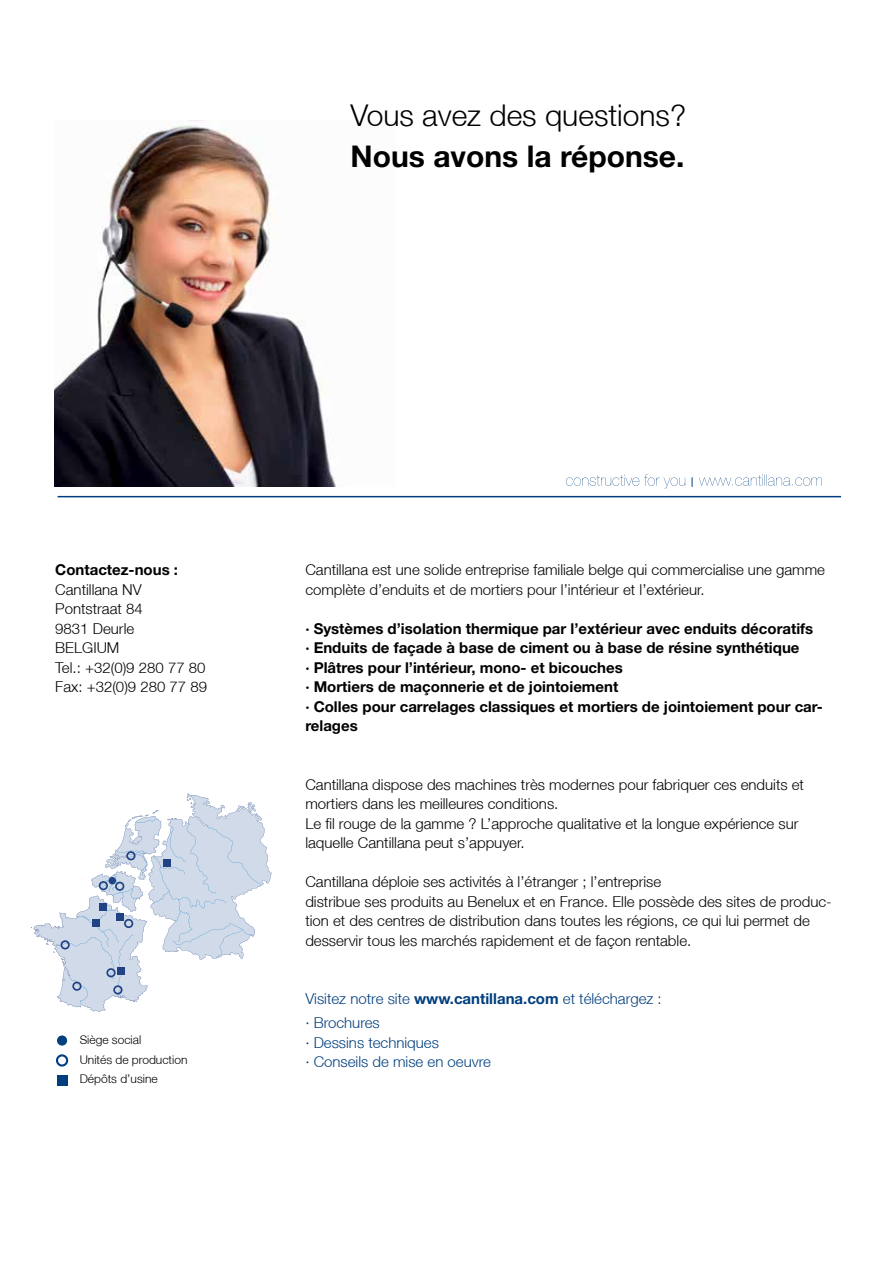
<style>
.page{position:relative;width:893px;height:1263px;background:#fff}
.page>*{position:absolute;margin:0;border:0;box-sizing:border-box;transform-origin:0 0}
.t1{font:300 30px "Helvetica Neue LT";color:#000}
.t2{font:700 30px "Helvetica Neue LT Std";color:#000}
.t3{font:300 15px/19.5px "Helvetica Neue LT";color:#000}
.t4{font:700 15px/19.5px "Helvetica Neue LT Std";color:#000}
.t5{font:300 15px/24px "Helvetica Neue LT";color:#003e7e}
.t6{font:300 12px/19.5px "Helvetica Neue LT";color:#000}
.s1{font-family:"Helvetica Neue LT Std";font-weight:700}
</style>
<div class="page">
<hr style="left:58px;top:496px;width:783px;height:1px;background:#003e7e">
<svg style="left:566px;top:474px;width:256px;height:14px"></svg>
<img style="left:55px;top:121px;width:282px;height:366px">
<svg style="left:31px;top:793px;width:240px;height:219px"></svg>
<div style="left:118px;top:967px;width:7px;height:7px;background:#224383"></div>
<div style="left:164px;top:860px;width:7px;height:7px;background:#224383"></div>
<div style="left:99px;top:903px;width:7px;height:8px;background:#224383"></div>
<div style="left:93px;top:920px;width:7px;height:7px;background:#224383"></div>
<div style="left:117px;top:913px;width:7px;height:7px;background:#224383"></div>
<div style="left:57px;top:1075px;width:10px;height:10px;background:#003e7e"></div>
<div style="left:57px;top:1035px;width:10px;height:10px;background:#003e7e;border-radius:50%"></div>
<div style="left:56px;top:1054px;width:12px;height:12px;border:2px solid #003e7e;border-radius:50%"></div>
<h1 class="t1" style="left:351px;top:97px;width:337px">Vous avez des questions?</h1>
<h1 class="t2" style="left:351px;top:138px;width:335px">Nous avons la réponse.</h1>
<p class="t4" style="left:55px;top:560px;width:124px">Contactez-nous :</p>
<p class="t3" style="left:55px;top:579px;width:153px">Cantillana NV<br>Pontstraat 84<br>9831 Deurle<br>BELGIUM<br>Tel.: +32(0)9 280 77 80<br>Fax: +32(0)9 280 77 89</p>
<p class="t6" style="left:80px;top:1030px;width:109px">Siège social<br>Unités de production<br>Dépôts d’usine</p>
<p class="t3" style="left:305px;top:560px;width:521px">Cantillana est une solide entreprise familiale belge qui commercialise une gamme complète d’enduits et de mortiers pour l’intérieur et l’extérieur.</p>
<p class="t4" style="left:305px;top:618px;width:519px">· Systèmes d’isolation thermique par l’extérieur avec enduits décoratifs<br>· Enduits de façade à base de ciment ou à base de résine synthétique<br>· Plâtres pour l’intérieur, mono- et bicouches<br>· Mortiers de maçonnerie et de jointoiement<br>· Colles pour carrelages classiques et mortiers de jointoiement pour car&shy;relages</p>
<p class="t3" style="left:305px;top:774px;width:500px">Cantillana dispose des machines très modernes pour fabriquer ces enduits et mortiers dans les meilleures conditions.<br>Le fil rouge de la gamme ? L’approche qualitative et la longue expérience sur laquelle Cantillana peut s’appuyer.</p>
<p class="t3" style="left:305px;top:872px;width:528px">Cantillana déploie ses activités à l’étranger ; l’entreprise<br>distribue ses produits au Benelux et en France. Elle possède des sites de produc&shy;tion et des centres de distribution dans toutes les régions, ce qui lui permet de desservir tous les marchés rapidement et de façon rentable.</p>
<p class="t5" style="left:305px;top:986px;width:358px">Visitez notre site <span class="s1">www.cantillana.com</span> et téléchargez : · Brochures</p>
<p class="t5" style="left:305px;top:1032px;width:187px;line-height:19.5px">· Dessins techniques<br>· Conseils de mise en oeuvre</p>
</div>
